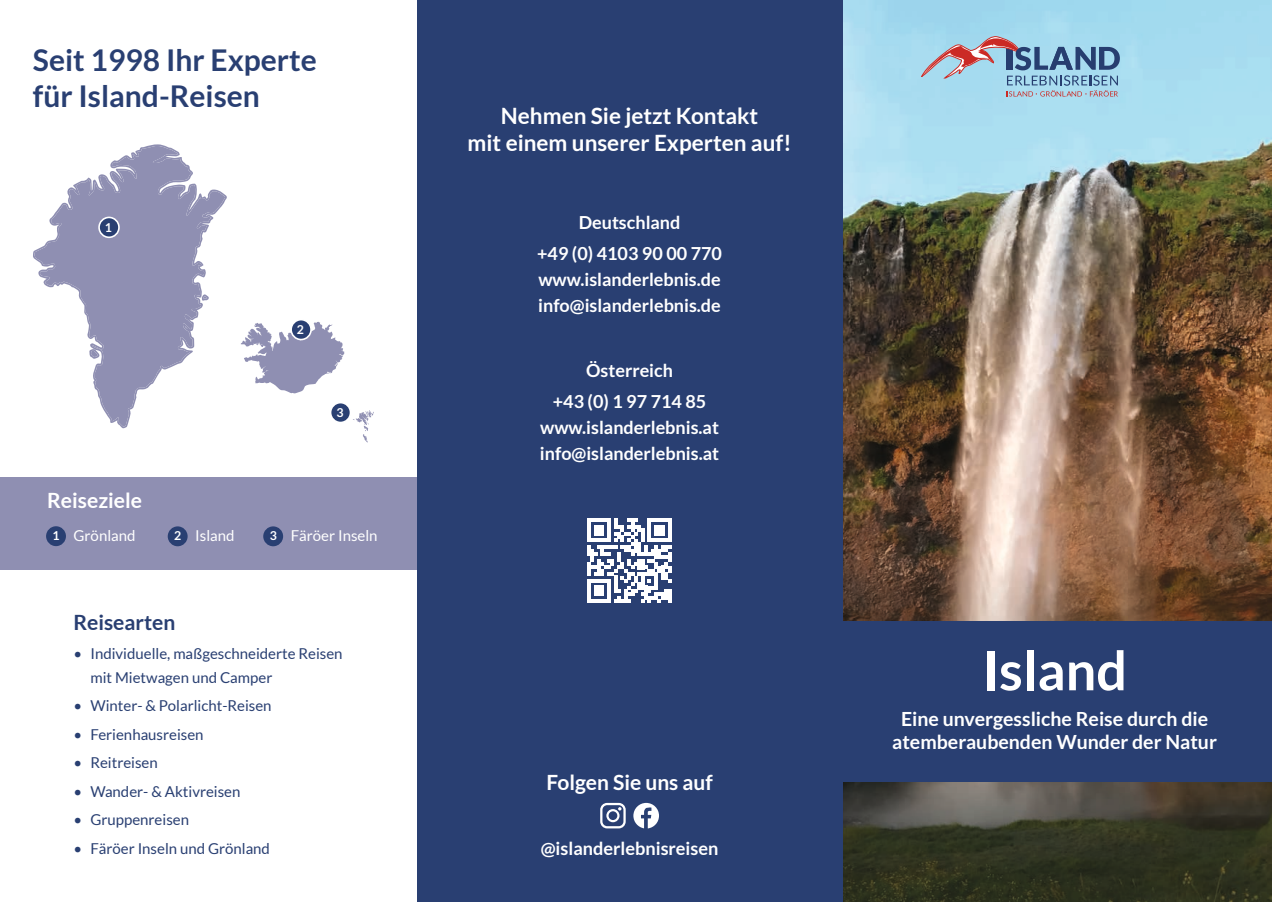
<style>
.page{position:relative;width:1272px;height:902px;background:#fff}
.page>*{position:absolute;margin:0;border:0;box-sizing:border-box;transform-origin:0 0}
.t1{font:700 54px "Lato";color:#fff}
.t2{font:700 30px/36px "Lato";color:#293f72}
.t3{font:700 22.5px/27px "Lato";color:#fff;text-align:center}
.t4{font:700 21px "Lato";color:#fff}
.t5{font:700 21px "Lato";color:#293f72}
.t6{font:700 19.5px/22.5px "Lato";color:#fff;text-align:center}
.t7{font:700 18.15px "Lato";color:#fff}
.t8{font:700 18px/31.2px "Lato";color:#fff;text-align:center}
.t9{font:15px/24px "Lato";color:#293f72}
.t10{font:15px "Lato";color:#fff}
.t11{font:700 12.3px "Lato";color:#fff}
.s1{font-weight:700;font-size:12.3px}
</style>
<div class="page">
<div style="left:0;top:477px;width:417px;height:92px;background:#8f8fb2"></div>
<img style="left:842px;top:0;width:429px;height:421px">
<img style="left:842px;top:421px;width:429px;height:480px">
<div style="left:832px;top:620px;width:439px;height:161px;background:#293f72"></div>
<div style="left:417px;top:0;width:425px;height:901px;background:#293f72"></div>
<svg style="left:600px;top:802px;width:25px;height:26px"></svg>
<svg style="left:633px;top:802px;width:26px;height:26px"></svg>
<svg style="left:921px;top:36px;width:198px;height:60px;background:#98b5cb"></svg>
<svg style="left:241px;top:321px;width:103px;height:72px"></svg>
<svg style="left:34px;top:146px;width:191px;height:280px;fill:#9090b3"></svg>
<svg style="left:89px;top:349px;width:11px;height:10px"></svg>
<svg style="left:202px;top:294px;width:7px;height:6px"></svg>
<svg style="left:353px;top:410px;width:21px;height:32px"></svg>
<div style="left:99px;top:217px;width:20px;height:20px;background:#293f72;border-radius:50%"></div>
<div style="left:98px;top:216px;width:22px;height:22px;border:2px solid #fff;border-radius:50%"></div>
<div style="left:291px;top:319px;width:20px;height:20px;background:#293f72;border-radius:50%"></div>
<div style="left:290px;top:319px;width:22px;height:21px;border:2px solid #fff;border-radius:50%"></div>
<div style="left:330px;top:402px;width:20px;height:20px;background:#293f72;border-radius:50%"></div>
<div style="left:330px;top:402px;width:21px;height:21px;border:2px solid #fff;border-radius:50%"></div>
<svg style="left:587px;top:518px;width:84px;height:84px"></svg>
<div style="left:46px;top:526px;width:20px;height:20px;background:#293f72;border-radius:50%"></div>
<div style="left:168px;top:526px;width:20px;height:20px;background:#293f72;border-radius:50%"></div>
<div style="left:263px;top:526px;width:20px;height:20px;background:#293f72;border-radius:50%"></div>
<h2 class="t2" style="left:33px;top:41px;width:285px">Seit 1998 Ihr Experte für Island-Reisen</h2>
<p class="t11" style="left:105px;top:220px;width:9px">1</p>
<p class="t11" style="left:297px;top:322px;width:9px">2</p>
<p class="t11" style="left:336px;top:405px;width:9px">3</p>
<h3 class="t4" style="left:47px;top:488px;width:96px">Reiseziele</h3>
<p class="t10" style="left:53px;top:527px;width:84px"><span class="s1">1</span> Grönland</p>
<p class="t10" style="left:174px;top:527px;width:62px"><span class="s1">2</span> Island</p>
<p class="t10" style="left:270px;top:527px;width:109px"><span class="s1">3</span> Färöer Inseln</p>
<h3 class="t5" style="left:73px;top:610px;width:103px">Reisearten</h3>
<p class="t9" style="left:90px;top:641px;width:254px;text-indent:-17px">• Individuelle, maßgeschneiderte Reisen mit Mietwagen und Camper</p>
<p class="t9" style="left:73px;top:693px;width:200px">• Winter- &amp; Polarlicht-Reisen</p>
<p class="t9" style="left:73px;top:722px;width:132px">• Ferienhausreisen</p>
<p class="t9" style="left:73px;top:750px;width:86px">• Reitreisen</p>
<p class="t9" style="left:73px;top:779px;width:169px">• Wander- &amp; Aktivreisen</p>
<p class="t9" style="left:73px;top:807px;width:117px">• Gruppenreisen</p>
<p class="t9" style="left:73px;top:836px;width:198px">• Färöer Inseln und Grönland</p>
<h3 class="t3" style="left:467px;top:102px;width:325px">Nehmen Sie jetzt Kontakt<br>mit einem unserer Experten auf!</h3>
<p class="t8" style="left:537px;top:207px;width:186px">Deutschland<br>+49 (0) 4103 90 00 770</p>
<p class="t8" style="left:538px;top:266px;width:184px;line-height:25.8px;text-align:left">www.islanderlebnis.de info@islanderlebnis.de</p>
<p class="t8" style="left:553px;top:354px;width:155px">Österreich<br>+43 (0) 1 97 714 85</p>
<p class="t8" style="left:540px;top:414px;width:181px;line-height:25.8px;text-align:left">www.islanderlebnis.at info@islanderlebnis.at</p>
<h3 class="t4" style="left:546px;top:769px;width:168px">Folgen Sie uns auf</h3>
<p class="t7" style="left:540px;top:837px;width:179px">@islanderlebnisreisen</p>
<h1 class="t1" style="left:982px;top:639px;width:146px">Island</h1>
<h3 class="t6" style="left:892px;top:707px;width:326px">Eine unvergessliche Reise durch die atemberaubenden Wunder der Natur</h3>
</div>
